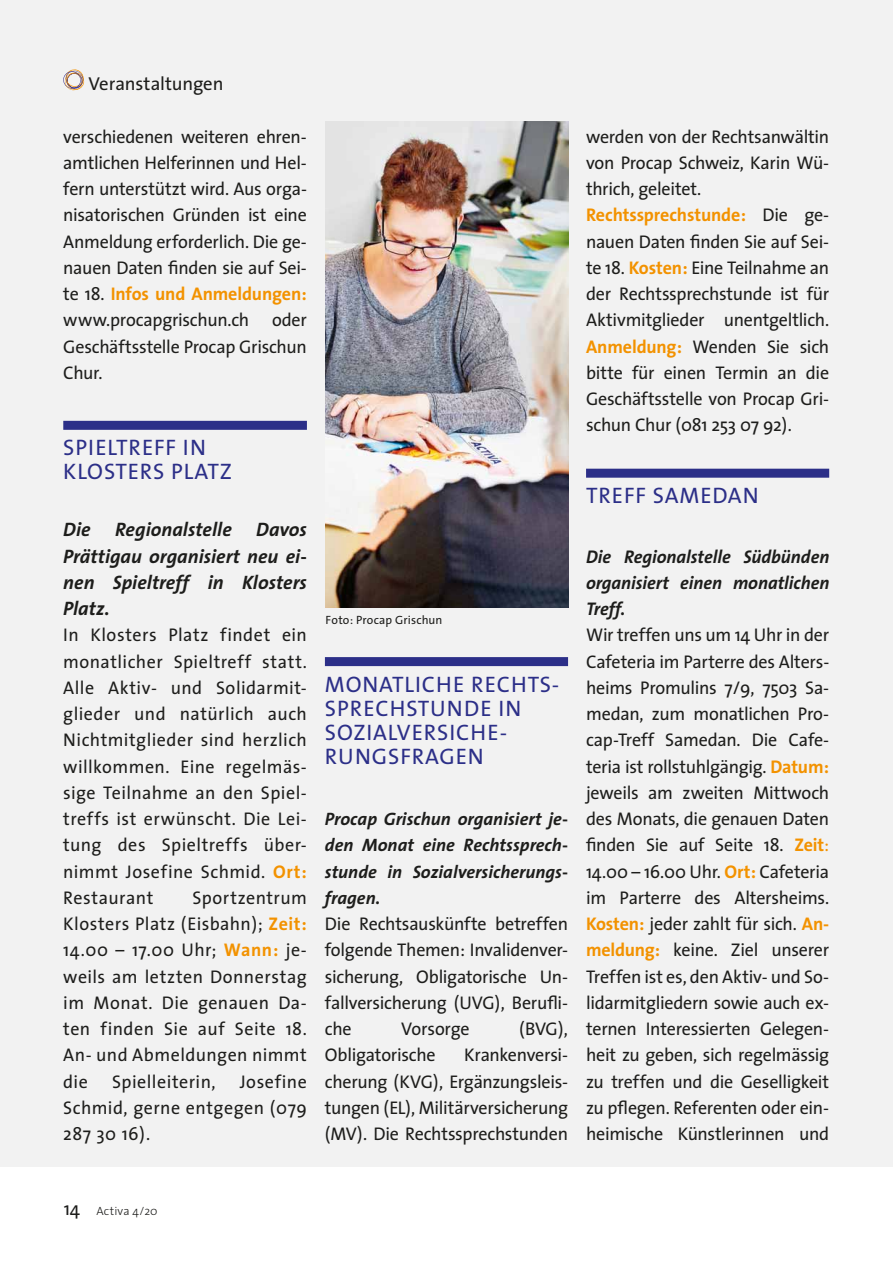
<style>
.page{position:relative;width:893px;height:1263px;background:#fff}
.page>*{position:absolute;margin:0;border:0;box-sizing:border-box;transform-origin:0 0}
.t1{font:22.5px/24px "The Sans";letter-spacing:.04em;color:#2c2f88}
.t2{font:italic 700 19.5px/26.2px "The Sans";color:#1d1d1b;text-align:justify}
.t3{font:18.75px "The Sans";letter-spacing:-.01em;color:#1d1d1b}
.t4{font:18.45px/26.2px "The Sans";letter-spacing:-.015em;color:#1d1d1b;text-align:justify}
.t5{font:italic 700 18.45px/26.2px "The Sans";letter-spacing:-.005em;color:#1d1d1b;text-align:justify}
.t6{font:18.45px "The Sans";letter-spacing:.025em;color:#1d1d1b}
.t7{font:italic 700 18px/26.2px "The Sans";color:#1d1d1b;text-align:justify}
.t8{font:12px "The Sans";letter-spacing:.01em;color:#1d1d1b}
.t9{font:300 12px "The Sans";letter-spacing:.015em;color:#1d1d1b}
.s1{font-weight:700;color:#f39200}
.s2{color:#f39200}
.s3{font-weight:400;font-size:18.75px}
</style>
<div class="page">
<div style="left:0;top:0;width:893px;height:1166px;background:#f2f2f2"></div>
<svg style="left:63px;top:69px;width:22px;height:22px"></svg>
<div style="left:63px;top:421px;width:244px;height:9px;background:#2c2f88"></div>
<div style="left:325px;top:657px;width:243px;height:9px;background:#2c2f88"></div>
<div style="left:586px;top:469px;width:243px;height:9px;background:#2c2f88"></div>
<img style="left:326px;top:121px;width:243px;height:486px">
<p class="t3" style="left:88px;top:76px;width:137px">Veranstaltungen</p>
<p class="t4" style="left:63px;top:125px;width:245px">verschiedenen weiteren ehren&shy;amtlichen Helferinnen und Hel&shy;fern unterstützt wird. Aus orga&shy;nisatorischen Gründen ist eine Anmeldung erforderlich. Die ge&shy;nauen Daten finden sie auf Sei&shy;te 18. <span class="s1">Infos und Anmeldungen: </span>www.procapgrischun.ch oder Geschäftsstelle Procap Grischun Chur.</p>
<p class="t1" style="left:63px;top:438px;width:170px">SPIELTREFF IN<br>KLOSTERS PLATZ</p>
<p class="t2" style="left:63px;top:517px;width:29px">Die</p>
<p class="t2" style="left:115px;top:517px;width:118px">Regionalstelle</p>
<p class="t2" style="left:63px;top:517px;width:245px;text-indent:193px">Davos Prättigau organisiert neu ei&shy;nen Spieltreff in Klosters Platz.</p>
<p class="t4" style="left:63px;top:624px;width:245px">In Klosters Platz findet ein monatlicher Spieltreff statt.<br>Alle Aktiv- und Solidarmit&shy;glieder und natürlich auch Nichtmitglieder sind herzlich willkommen. Eine regelmäs&shy;sige Teilnahme an den Spiel&shy;treffs ist erwünscht. Die Lei&shy;tung des Spieltreffs über&shy;nimmt Josefine Schmid. <span class="s1">Ort:<br></span>Restaurant</p>
<p class="t4" style="left:63px;top:886px;width:245px;text-indent:129px">Sportzentrum Klosters Platz (Eisbahn); <span class="s1">Zeit:<br></span>14.00 – 17.00 Uhr; <span class="s1">Wann:</span> je&shy;weils am letzten Donnerstag im Monat. Die genauen Da&shy;ten finden Sie auf Seite 18.<br>An- und Abmeldungen nimmt die</p>
<p class="t4" style="left:63px;top:1070px;width:245px;text-indent:177px">Josefine Schmid, gerne entgegen (079<br>287 30 16).</p>
<p class="t6" style="left:112px;top:1074px;width:105px">Spielleiterin,</p>
<p class="t8" style="left:326px;top:615px;width:118px">Foto: Procap Grischun</p>
<p class="t1" style="left:325px;top:674px;width:236px">MONATLICHE RECHTS-<br>SPRECHSTUNDE IN<br>SOZIALVERSICHE-<br>RUNGSFRAGEN</p>
<p class="t7" style="left:325px;top:806px;width:245px">Procap Grischun organisiert je&shy;den Monat eine Rechtssprech&shy;stunde in Sozialversicherungs&shy;fragen.</p>
<p class="t4" style="left:325px;top:912px;width:245px">Die Rechtsauskünfte betreffen folgende Themen: Invalidenver&shy;sicherung, Obligatorische Un&shy;fallversicherung (UVG), Berufli&shy;che</p>
<p class="t4" style="left:401px;top:1017px;width:70px">Vorsorge</p>
<p class="t4" style="left:519px;top:1017px;width:50px">(BVG),</p>
<p class="t4" style="left:325px;top:1044px;width:112px">Obligatorische</p>
<p class="t4" style="left:325px;top:1044px;width:245px;text-indent:139px">Krankenversi&shy;cherung (KVG), Ergänzungsleis&shy;tungen (EL), Militärversicherung (MV). Die Rechtssprechstunden</p>
<p class="t4" style="left:586px;top:125px;width:245px;text-align:left">werden von der Rechtsanwältin von Procap Schweiz, Karin Wü&shy;thrich, geleitet.<br><span class="s1">Rechtssprechstunde:</span> Die ge&shy;nauen Daten finden Sie auf Sei&shy;te 18. <span class="s1">Kosten:</span> Eine Teilnahme an der Rechtssprechstunde ist für<br>Aktivmitglieder unentgeltlich.<br><span class="s1">Anmeldung:</span> Wenden Sie sich bitte für einen Termin an die<br>Geschäftsstelle von Procap Gri&shy;schun Chur (081 253 07 92).</p>
<p class="t1" style="left:586px;top:486px;width:174px">TREFF SAMEDAN</p>
<p class="t5" style="left:586px;top:544px;width:245px">Die Regionalstelle Südbünden organisiert einen monatlichen Treff.</p>
<p class="t4" style="left:586px;top:624px;width:245px">Wir treffen uns um 14 Uhr in der Cafeteria im Parterre des Alters&shy;heims Promulins 7/9, 7503 Sa&shy;medan, zum monatlichen Pro&shy;cap-Treff Samedan. Die Cafe&shy;teria ist rollstuhlgängig. <span class="s1">Datum: </span>jeweils am zweiten Mittwoch des Monats, die genauen Daten finden Sie auf Seite 18. <span class="s1">Zeit</span><span class="s2">:<br></span>14.00 – 16.00 Uhr. <span class="s1">Ort:</span> Cafeteria im Parterre des Altersheims.<br><span class="s1">Kosten:</span> jeder zahlt für sich. <span class="s1">An&shy;meldung:</span> keine. Ziel unserer Treffen ist es, den Aktiv- und So&shy;lidarmitgliedern sowie auch ex&shy;ternen Interessierten Gelegen&shy;heit zu geben, sich regelmässig zu treffen und die Geselligkeit zu pflegen. Referenten oder ein&shy;heimische Künstlerinnen und</p>
<p class="t9" style="left:64px;top:1206px;width:95px"><span class="s3">14</span> Activa 4/20</p>
</div>
